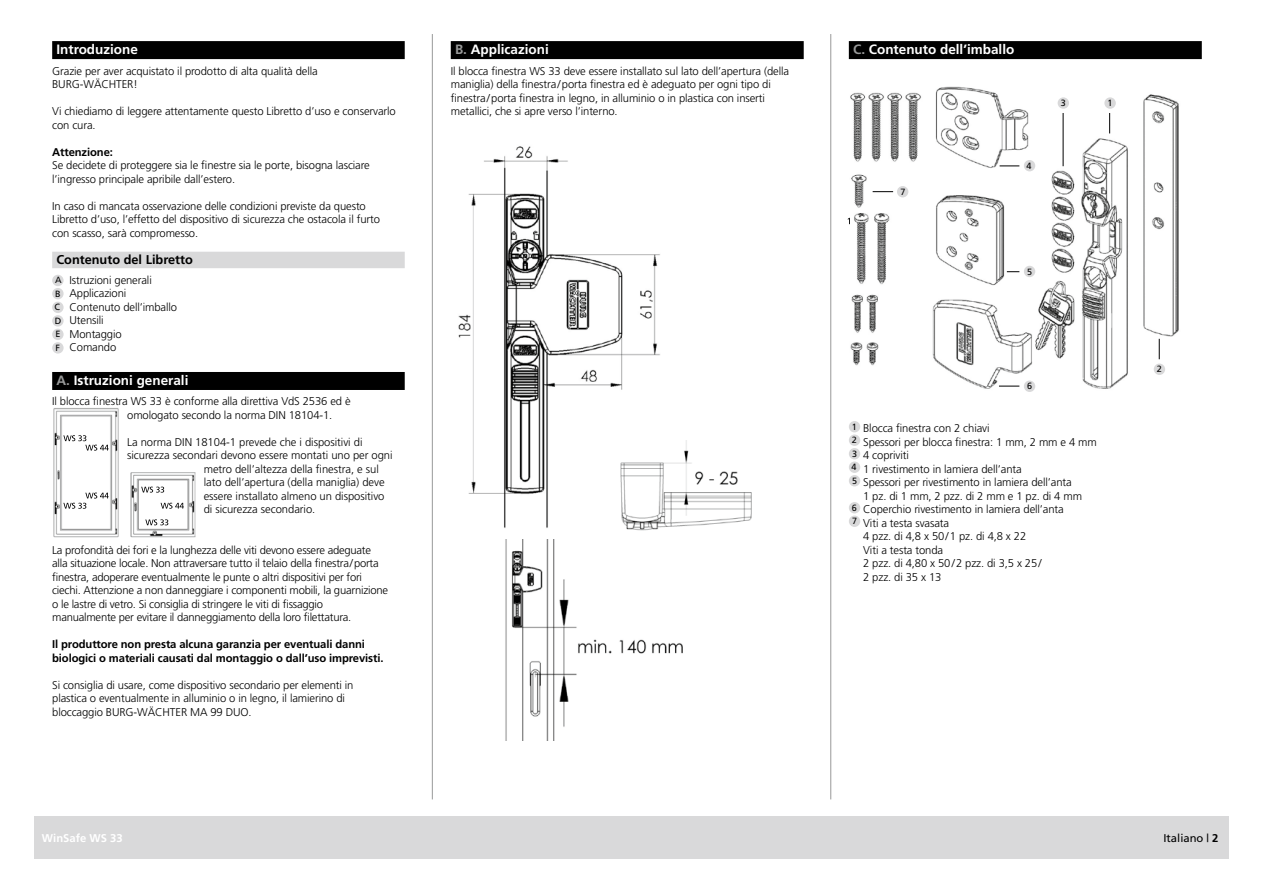
<style>
.page{position:relative;width:1263px;height:893px;background:#fff}
.page>*{position:absolute;margin:0;border:0;box-sizing:border-box;transform-origin:0 0}
.t1{font:700 13.5px "Frutiger";color:#fff}
.t2{font:700 12.75px "Frutiger";color:#000}
.t3{font:300 11.25px/13.5px "Frutiger";letter-spacing:-.01em;color:#000}
.t4{font:700 11.25px/13.5px "Frutiger";letter-spacing:-.01em;color:#000}
.t5{font:700 11.25px "Frutiger";color:#fff}
.t6{font:11.25px "Frutiger";color:#000}
.t7{font:9px "Frutiger";color:#000}
.s1{font-weight:400;font-size:9px}
.s2{color:#989999}
.s3{font-weight:700}
</style>
<div class="page">
<hr style="left:432px;top:34px;width:1px;height:765px;background:#989999">
<hr style="left:830px;top:34px;width:1px;height:765px;background:#989999">
<div style="left:34px;top:816px;width:1195px;height:43px;background:#d9d9da"></div>
<div style="left:52px;top:41px;width:353px;height:18px;background:#000"></div>
<div style="left:52px;top:252px;width:353px;height:16px;background:#d9d9da"></div>
<div style="left:52px;top:372px;width:353px;height:18px;background:#000"></div>
<div style="left:52px;top:275px;width:12px;height:11px;background:#d9d9da;border-radius:50%"></div>
<div style="left:52px;top:288px;width:12px;height:11px;background:#d9d9da;border-radius:50%"></div>
<div style="left:52px;top:302px;width:12px;height:11px;background:#d9d9da;border-radius:50%"></div>
<div style="left:52px;top:315px;width:12px;height:12px;background:#d9d9da;border-radius:50%"></div>
<div style="left:52px;top:329px;width:12px;height:11px;background:#d9d9da;border-radius:50%"></div>
<div style="left:52px;top:342px;width:12px;height:12px;background:#d9d9da;border-radius:50%"></div>
<img style="left:53px;top:408px;width:142px;height:130px">
<svg style="left:161px;top:503px;width:23px;height:6px"></svg>
<svg style="left:63px;top:435px;width:46px;height:16px"></svg>
<svg style="left:63px;top:493px;width:46px;height:16px"></svg>
<svg style="left:141px;top:487px;width:23px;height:6px"></svg>
<svg style="left:145px;top:519px;width:23px;height:6px"></svg>
<div style="left:451px;top:41px;width:353px;height:18px;background:#000"></div>
<img style="left:458px;top:146px;width:202px;height:382px">
<img style="left:617px;top:440px;width:135px;height:91px">
<img style="left:505px;top:540px;width:178px;height:200px">
<div style="left:849px;top:41px;width:353px;height:18px;background:#000"></div>
<img style="left:935px;top:86px;width:96px;height:86px">
<img style="left:936px;top:195px;width:78px;height:91px">
<svg style="left:873px;top:191px;width:20px;height:1px"></svg>
<svg style="left:999px;top:166px;width:20px;height:1px"></svg>
<svg style="left:1007px;top:271px;width:12px;height:1px"></svg>
<img style="left:850px;top:92px;width:71px;height:70px">
<img style="left:851px;top:174px;width:16px;height:34px">
<img style="left:854px;top:213px;width:15px;height:71px">
<img style="left:874px;top:213px;width:16px;height:72px">
<img style="left:851px;top:294px;width:27px;height:39px">
<img style="left:850px;top:342px;width:29px;height:24px">
<img style="left:932px;top:299px;width:102px;height:92px">
<svg style="left:999px;top:386px;width:20px;height:1px"></svg>
<img style="left:1033px;top:94px;width:146px;height:296px">
<svg style="left:1159px;top:339px;width:1px;height:20px"></svg>
<svg style="left:1109px;top:113px;width:1px;height:20px"></svg>
<hr style="left:1063px;top:113px;width:1px;height:53px;background:#000">
<div style="left:849px;top:421px;width:11px;height:11px;background:#d9d9da;border-radius:50%"></div>
<div style="left:849px;top:434px;width:11px;height:12px;background:#d9d9da;border-radius:50%"></div>
<div style="left:849px;top:448px;width:11px;height:11px;background:#d9d9da;border-radius:50%"></div>
<div style="left:849px;top:462px;width:11px;height:11px;background:#d9d9da;border-radius:50%"></div>
<div style="left:849px;top:475px;width:11px;height:11px;background:#d9d9da;border-radius:50%"></div>
<div style="left:849px;top:502px;width:11px;height:11px;background:#d9d9da;border-radius:50%"></div>
<div style="left:849px;top:516px;width:11px;height:11px;background:#d9d9da;border-radius:50%"></div>
<div style="left:1104px;top:97px;width:12px;height:12px;background:#d9d9da;border-radius:50%"></div>
<div style="left:1058px;top:97px;width:11px;height:12px;background:#d9d9da;border-radius:50%"></div>
<div style="left:1154px;top:364px;width:11px;height:11px;background:#d9d9da;border-radius:50%"></div>
<div style="left:1024px;top:381px;width:11px;height:11px;background:#d9d9da;border-radius:50%"></div>
<div style="left:1024px;top:266px;width:11px;height:11px;background:#d9d9da;border-radius:50%"></div>
<div style="left:897px;top:186px;width:11px;height:11px;background:#d9d9da;border-radius:50%"></div>
<div style="left:1024px;top:160px;width:11px;height:11px;background:#d9d9da;border-radius:50%"></div>
<p class="t1" style="left:56px;top:42px;width:83px">Introduzione</p>
<p class="t3" style="left:52px;top:64px;width:267px">Grazie per aver acquistato il prodotto di alta qualità della<br>BURG-WÄCHTER!</p>
<p class="t3" style="left:52px;top:104px;width:345px">Vi chiediamo di leggere attentamente questo Libretto d’uso e conservarlo con cura.</p>
<p class="t4" style="left:52px;top:145px;width:62px">Attenzione:</p>
<p class="t3" style="left:52px;top:158px;width:319px">Se decidete di proteggere sia le finestre sia le porte, bisogna lasciare l’ingresso principale apribile dall’estero.</p>
<p class="t3" style="left:52px;top:199px;width:329px">In caso di mancata osservazione delle condizioni previste da questo<br>Libretto d’uso, l’effetto del dispositivo di sicurezza che ostacola il furto con scasso, sarà compromesso.</p>
<p class="t2" style="left:56px;top:252px;width:138px">Contenuto del Libretto</p>
<p class="t3" style="left:54px;top:273px;width:124px"><span class="s1">A</span> Istruzioni generali<br><span class="s1">B</span> Applicazioni<br><span class="s1">C</span> Contenuto dell’imballo<br><span class="s1">D</span> Utensili<br><span class="s1">E</span> Montaggio<br><span class="s1">F</span> Comando</p>
<p class="t1" style="left:56px;top:373px;width:134px"><span class="s2">A.</span> Istruzioni generali</p>
<p class="t3" style="left:127px;top:395px;width:225px;text-indent:-75px">Il blocca finestra WS 33 è conforme alla direttiva VdS 2536 ed è omologato secondo la norma DIN 18104-1.</p>
<p class="t3" style="left:127px;top:435px;width:237px">La norma DIN 18104-1 prevede che i dispositivi di</p>
<p class="t3" style="left:127px;top:449px;width:267px">sicurezza secondari devono essere montati uno per ogni</p>
<p class="t3" style="left:204px;top:462px;width:177px">metro dell’altezza della finestra, e sul</p>
<p class="t3" style="left:204px;top:476px;width:182px">lato dell’apertura (della maniglia) deve</p>
<p class="t3" style="left:204px;top:489px;width:182px">essere installato almeno un dispositivo</p>
<p class="t3" style="left:204px;top:503px;width:113px">di sicurezza secondario.</p>
<p class="t3" style="left:52px;top:543px;width:337px">La profondità dei fori e la lunghezza delle viti devono essere adeguate alla situazione locale. Non attraversare tutto il telaio della finestra/porta finestra, adoperare eventualmente le punte o altri dispositivi per fori ciechi. Attenzione a non danneggiare i componenti mobili, la guarnizione o le lastre di vetro. Si consiglia di stringere le viti di fissaggio manualmente per evitare il danneggiamento della loro filettatura.</p>
<p class="t4" style="left:52px;top:638px;width:333px">Il produttore non presta alcuna garanzia per eventuali danni biologici o materiali causati dal montaggio o dall’uso imprevisti.</p>
<p class="t3" style="left:52px;top:678px;width:303px">Si consiglia di usare, come dispositivo secondario per elementi in plastica o eventualmente in alluminio o in legno, il lamierino di bloccaggio BURG-WÄCHTER MA 99 DUO.</p>
<p class="t1" style="left:455px;top:42px;width:95px"><span class="s2">B.</span> Applicazioni</p>
<p class="t3" style="left:451px;top:64px;width:340px">Il blocca finestra WS 33 deve essere installato sul lato dell’apertura (della maniglia) della finestra/porta finestra ed è adeguato per ogni tipo di finestra/porta finestra in legno, in alluminio o in plastica con inserti metallici, che si apre verso l’interno.</p>
<p class="t1" style="left:853px;top:42px;width:163px"><span class="s2">C.</span> Contenuto dell’imballo</p>
<p class="t7" style="left:900px;top:186px;width:7px">7</p>
<p class="t7" style="left:1027px;top:160px;width:7px">4</p>
<p class="t7" style="left:1027px;top:266px;width:7px">5</p>
<p class="t7" style="left:1061px;top:98px;width:7px">3</p>
<p class="t7" style="left:1107px;top:98px;width:7px">1</p>
<p class="t7" style="left:1027px;top:381px;width:7px">6</p>
<p class="t3" style="left:852px;top:422px;width:247px"><sup>1</sup> Blocca finestra con 2 chiavi<br><sup>2</sup> Spessori per blocca finestra: 1 mm, 2 mm e 4 mm <sup>3</sup> 4 copriviti<br><sup>4</sup> 1 rivestimento in lamiera dell’anta<br><sup>5</sup> Spessori per rivestimento in lamiera dell’anta</p>
<p class="t3" style="left:863px;top:489px;width:220px">1 pz. di 1 mm, 2 pzz. di 2 mm e 1 pz. di 4 mm</p>
<p class="t3" style="left:852px;top:503px;width:213px"><sup>6</sup> Coperchio rivestimento in lamiera dell’anta</p>
<p class="t3" style="left:852px;top:516px;width:98px"><sup>7</sup> Viti a testa svasata</p>
<p class="t3" style="left:863px;top:530px;width:165px">4 pzz. di 4,8 x 50/1 pz. di 4,8 x 22</p>
<p class="t3" style="left:863px;top:543px;width:82px">Viti a testa tonda</p>
<p class="t3" style="left:863px;top:557px;width:180px">2 pzz. di 4,80 x 50/2 pzz. di 3,5 x 25/</p>
<p class="t3" style="left:863px;top:570px;width:80px">2 pzz. di 35 x 13</p>
<p class="t7" style="left:1157px;top:364px;width:7px">2</p>
<p class="t5" style="left:42px;top:831px;width:82px">WinSafe WS 33</p>
<p class="t6" style="left:1163px;top:832px;width:57px">Italiano | <span class="s3">2</span></p>
</div>
